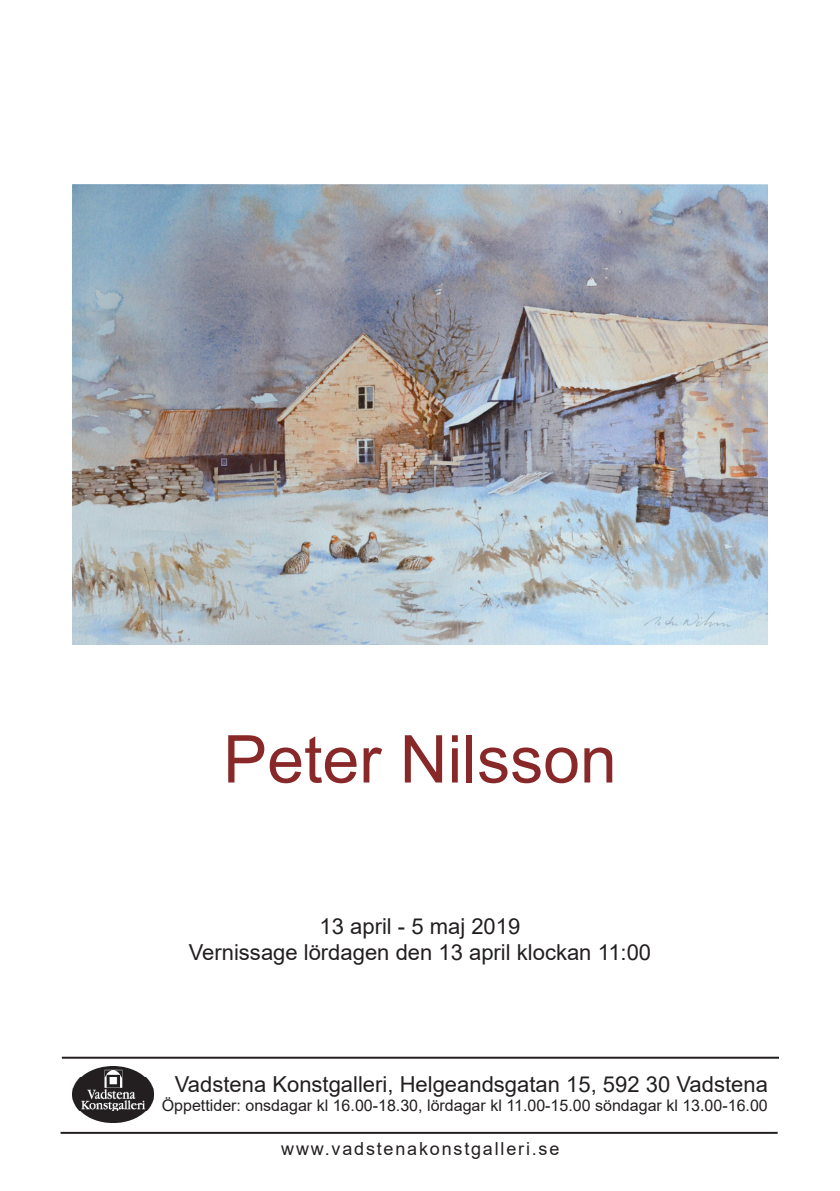
<style>
.page{position:relative;width:840px;height:1191px;background:#fff}
.page>*{position:absolute;margin:0;border:0;box-sizing:border-box;transform-origin:0 0}
.t1{font:66px "Arial";color:#892829}
.t2{font:22px/26.4px "Arial";color:#231f20;text-align:center}
.t3{font:18px "Arial";letter-spacing:.1em;color:#231f20}
.t4{font:16px "Arial";color:#231f20}
</style>
<div class="page">
<hr style="left:62px;top:1056px;width:716px;height:2px;background:#231f20">
<hr style="left:60px;top:1131px;width:717px;height:2px;background:#231f20">
<img style="left:72px;top:1066px;width:81px;height:57px">
<img style="left:72px;top:184px;width:695px;height:460px">
<h1 class="t1" style="left:223px;top:714px;width:395px">Peter Nilsson</h1>
<p class="t2" style="left:189px;top:912px;width:463px">13 april - 5 maj 2019<br>Vernissage lördagen den 13 april klockan 11:00</p>
<p class="t2" style="left:175px;top:1071px;width:594px">Vadstena Konstgalleri, Helgeandsgatan 15, 592 30 Vadstena</p>
<p class="t4" style="left:162px;top:1094px;width:607px">Öppettider: onsdagar kl 16.00-18.30, lördagar kl 11.00-15.00 söndagar kl 13.00-16.00</p>
<p class="t3" style="left:281px;top:1135px;width:279px">www.vadstenakonstgalleri.se</p>
</div>
